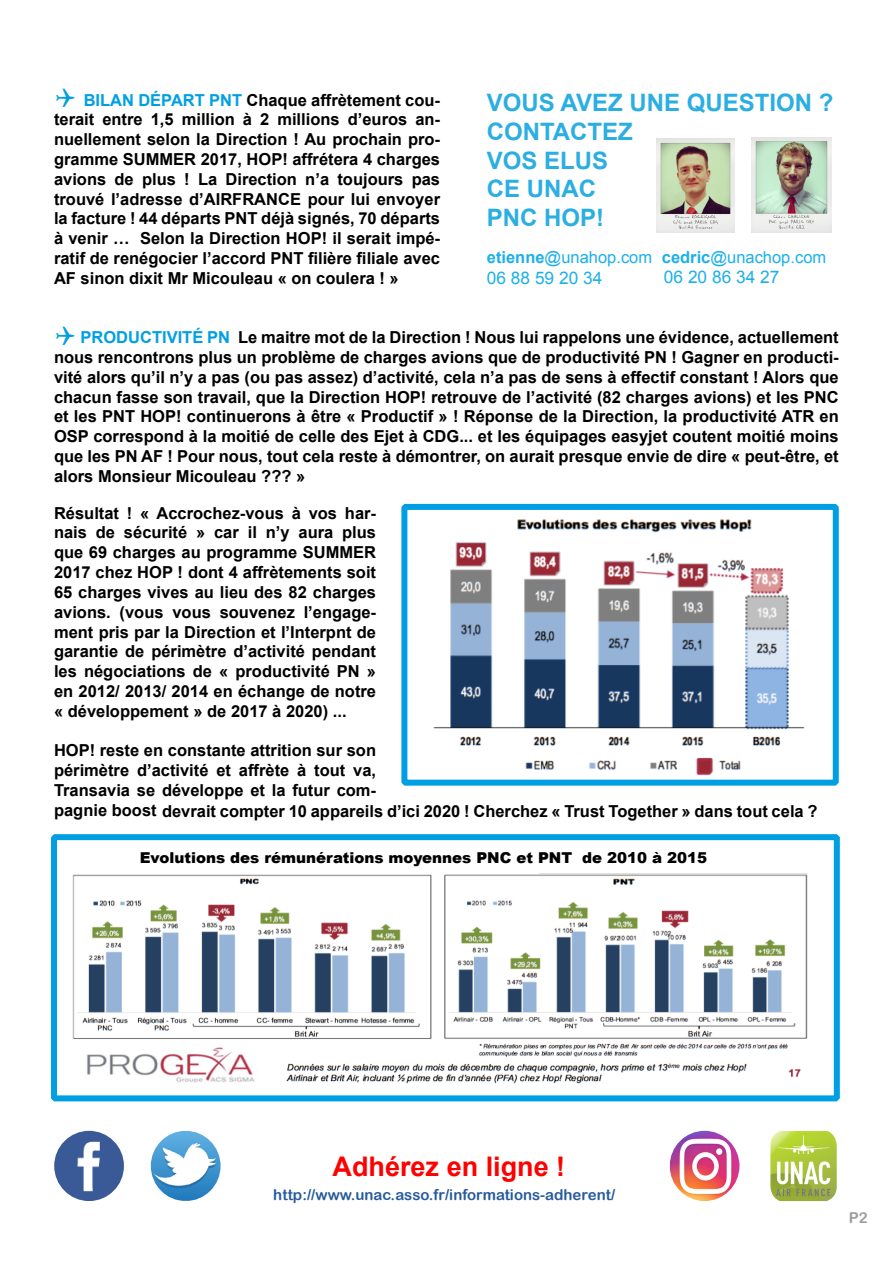
<style>
.page{position:relative;width:893px;height:1263px;background:#fff}
.page>*{position:absolute;margin:0;border:0;box-sizing:border-box;transform-origin:0 0}
.t1{font:700 27px "Arial";color:#f00}
.t2{font:700 24px/28.8px "Arial";color:#2baee2}
.t3{font:17.4px "Arial";color:#1db0e9}
.t4{font:700 16.5px/19.8px "Arial";color:#000;text-align:justify}
.t5{font:16.5px "Arial";color:#1db0e9}
.t6{font:900 15px "Arial";color:#000}
.t7{font:15px "Arial Rounded MT Bold";color:#275b9b}
.t8{font:15px "Arial Rounded MT Bold";color:#9d9d9c}
.s1{color:#009fe3}
.s2{font-weight:700}
</style>
<div class="page">
<img style="left:656px;top:139px;width:78px;height:93px">
<img style="left:752px;top:138px;width:79px;height:94px">
<img style="left:770px;top:1131px;width:67px;height:70px">
<img style="left:670px;top:1131px;width:69px;height:70px;border-radius:35px">
<img style="left:151px;top:1131px;width:70px;height:70px;border-radius:35px">
<img style="left:54px;top:1131px;width:70px;height:70px;border-radius:35px">
<img style="left:433px;top:519px;width:372px;height:257px">
<div style="left:401px;top:504px;width:438px;height:282px;border:6px solid #009fe3"></div>
<img style="left:72px;top:874px;width:736px;height:210px">
<div style="left:51px;top:834px;width:789px;height:267px;border:6px solid #009fe3"></div>
<p class="t4" style="left:54px;top:90px;width:388px;text-indent:30px"><span class="s1">BILAN DÉPART PNT</span> Chaque affrètement cou&shy;terait entre 1,5 million à 2 millions d’euros an&shy;nuellement selon la Direction ! Au prochain pro&shy;gramme SUMMER 2017, HOP! affrétera 4 charges avions de plus ! La Direction n’a toujours pas trouvé l’adresse d’AIRFRANCE pour lui envoyer la facture ! 44 départs PNT déjà signés, 70 départs à venir … Selon la Direction HOP! il serait impé&shy;ratif de renégocier l’accord PNT filière filiale avec AF sinon dixit Mr Micouleau « on coulera ! »</p>
<h2 class="t2" style="left:487px;top:88px;width:348px">VOUS AVEZ UNE QUESTION ?<br>CONTACTEZ<br>VOS ELUS<br>CE UNAC<br>PNC HOP!</h2>
<p class="t5" style="left:487px;top:248px;width:341px"><span class="s2">etienne</span>@unahop.com <span class="s2">cedric</span>@unachop.com</p>
<p class="t3" style="left:487px;top:268px;width:117px">06 88 59 20 34</p>
<p class="t3" style="left:664px;top:268px;width:117px">06 20 86 34 27</p>
<p class="t4" style="left:54px;top:327px;width:786px;text-indent:27px"><span class="s1">PRODUCTIVITÉ PN</span> Le maitre mot de la Direction ! Nous lui rappelons une évidence, actuellement nous rencontrons plus un problème de charges avions que de productivité PN ! Gagner en producti&shy;vité alors qu’il n’y a pas (ou pas assez) d’activité, cela n’a pas de sens à effectif constant ! Alors que chacun fasse son travail, que la Direction HOP! retrouve de l’activité (82 charges avions) et les PNC et les PNT HOP! continuerons à être « Productif » ! Réponse de la Direction, la productivité ATR en OSP correspond à la moitié de celle des Ejet à CDG... et les équipages easyjet coutent moitié moins que les PN AF ! Pour nous, tout cela reste à démontrer, on aurait presque envie de dire « peut-être, et alors Monsieur Micouleau ??? »</p>
<p class="t4" style="left:54px;top:503px;width:324px">Résultat ! « Accrochez-vous à vos har&shy;nais de sécurité » car il n’y aura plus que 69 charges au programme SUMMER 2017 chez HOP ! dont 4 affrètements soit 65 charges vives au lieu des 82 charges avions. (vous vous souvenez l’engage&shy;ment pris par la Direction et l’Interpnt de garantie de périmètre d’activité pendant les négociations de « productivité PN » en 2012/ 2013/ 2014 en échange de notre « développement » de 2017 à 2020) ...</p>
<p class="t4" style="left:54px;top:740px;width:765px;text-align:left">HOP! reste en constante attrition sur son<br>périmètre d’activité et affrète à tout va,<br>Transavia se développe et la futur com-<br>pagnie boost devrait compter 10 appareils d’ici 2020 ! Cherchez « Trust Together » dans tout cela ?</p>
<p class="t6" style="left:140px;top:847px;width:569px">Evolutions des rémunérations moyennes PNC et PNT de 2010 à 2015</p>
<h1 class="t1" style="left:333px;top:1151px;width:234px">Adhérez en ligne !</h1>
<p class="t7" style="left:273px;top:1186px;width:343px">http://www.unac.asso.fr/informations-adherent/</p>
<p class="t8" style="left:849px;top:1209px;width:20px">P2</p>
</div>
